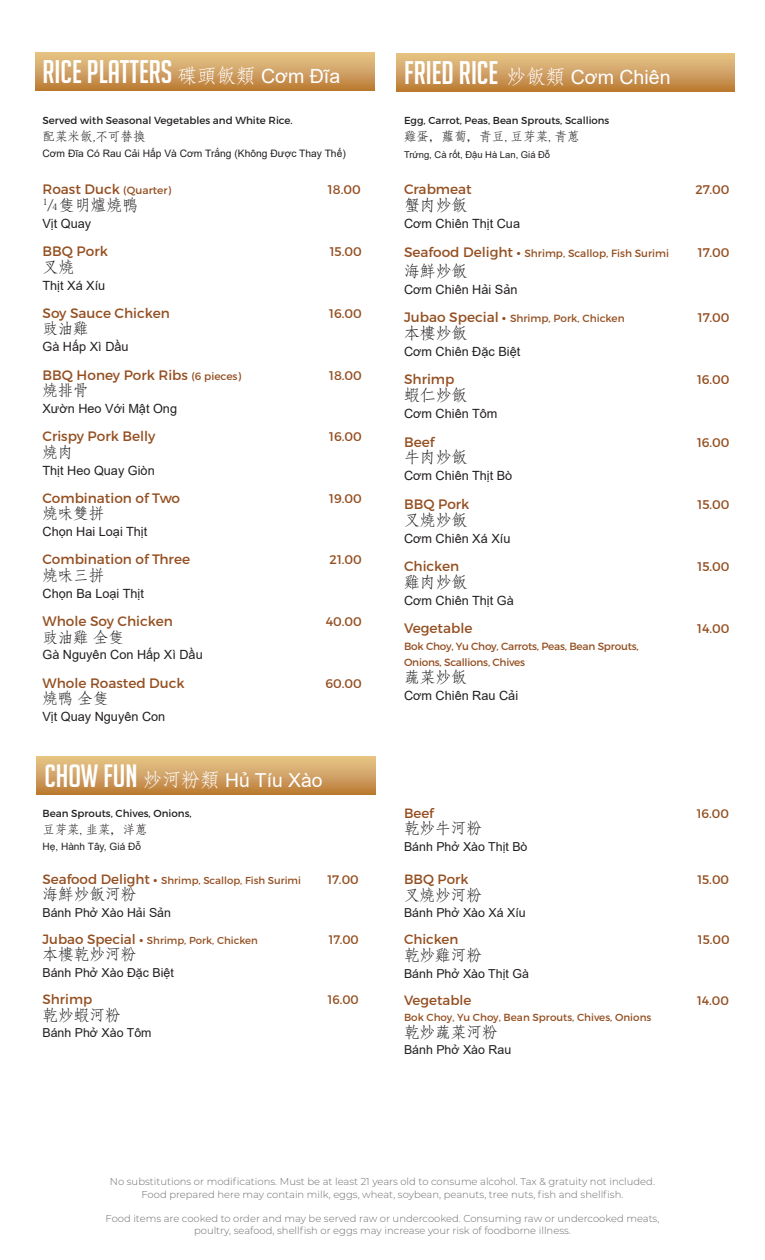
<style>
.page{position:relative;width:765px;height:1260px;background:#fff}
.page>*{position:absolute;margin:0;border:0;box-sizing:border-box;transform-origin:0 0}
.t1{font:31.88px "Big Noodle Titling";color:#fff}
.t2{font:19.25px "Arial";color:#fff}
.t3{font:15.88px "Adobe Fangsong Std";color:#231f20}
.t4{font:15.75px "Adobe Fangsong Std";color:#231f20}
.t5{font:15.62px "Adobe Fangsong Std";color:#231f20}
.t6{font:15.38px "Adobe Fangsong Std";color:#231f20}
.t7{font:13.62px "Montserrat";color:#944f21}
.t8{font:13.5px "Montserrat";color:#944f21}
.t9{font:12.75px "Arial";color:#231f20}
.t10{font:12.5px "Montserrat";color:#944f21}
.t11{font:12.5px "Adobe Fangsong Std";color:#231f20}
.t12{font:12.38px "Arial";color:#231f20}
.t13{font:12.38px "Montserrat";color:#944f21}
.t14{font:12.38px "Montserrat";color:#944f21;scale:.96 1}
.t15{font:12.38px "Adobe Fangsong Std";color:#231f20}
.t16{font:10.5px "Montserrat";color:#944f21}
.t17{font:10.5px/16.8px "Montserrat";letter-spacing:-.02em;color:#944f21}
.t18{font:10.38px "Montserrat";color:#944f21}
.t19{font:10.25px "Montserrat";color:#231f20}
.t20{font:10.25px "Arial";color:#231f20}
.t21{font:10.12px "Montserrat";color:#944f21}
.t22{font:10.12px "Montserrat";color:#231f20}
.t23{font:10.12px "Arial";color:#231f20}
.t24{font:300 10px/12.5px "Montserrat";color:#6c6d70;text-align:center}
.t25{font:9.38px "Arial";color:#231f20}
.s1{font-family:"Adobe Fangsong Std";font-size:19.62px}
.s2{font-family:"Arial";font-size:19.62px}
.s3{font-size:10.62px}
.s4{font-size:15.38px}
.s5{font-size:9px}
.s6{font-family:"Big Noodle Titling";font-size:31.5px}
.s7{font-family:"Adobe Fangsong Std"}
.s8{font-size:13.5px}
.s9{font-weight:700;font-size:12.38px}
.s10{font-size:13.62px}
.s11{font-weight:700;font-size:12.5px}
</style>
<div class="page">
<div style="left:36px;top:53px;width:338px;height:38px;background:linear-gradient(to bottom,#e7c78c,#bb7d38)"></div>
<div style="left:396px;top:53px;width:339px;height:38px;background:linear-gradient(to bottom,#e8c78d,#bc7e3b)"></div>
<div style="left:36px;top:757px;width:339px;height:38px;background:linear-gradient(to bottom,#e7c78d,#bb7c38)"></div>
<h1 class="t1" style="left:43px;top:55px;width:299px">RICE PLATTERS <span class="s1">碟頭飯類</span> <span class="s2">Cơm Đĩa</span></h1>
<h1 class="t1" style="left:404px;top:55px;width:268px">FRIED RICE <span class="s1">炒飯類</span> <span class="s2">Cơm Chiên</span></h1>
<p class="t19" style="left:43px;top:114px;width:252px">Served with Seasonal Vegetables and White Rice.</p>
<p class="t11" style="left:43px;top:128px;width:105px">配菜米飯,不可替換</p>
<p class="t20" style="left:43px;top:146px;width:305px">Cơm Đĩa Có Rau Cải Hấp Và Cơm Trắng (Không Được Thay Thế)</p>
<h3 class="t7" style="left:43px;top:180px;width:130px">Roast Duck <span class="s3">(Quarter)</span></h3>
<p class="t10" style="left:328px;top:182px;width:34px">18.00</p>
<h3 class="t3" style="left:43px;top:195px;width:97px"><sup>1</sup><span class="s4">/</span><span class="s5">4</span>隻明爐燒鴨</h3>
<p class="t9" style="left:43px;top:214px;width:50px">Vịt Quay</p>
<h3 class="t7" style="left:43px;top:243px;width:67px">BBQ Pork</h3>
<p class="t10" style="left:330px;top:244px;width:34px">15.00</p>
<h3 class="t3" style="left:43px;top:257px;width:33px">叉燒</h3>
<p class="t9" style="left:43px;top:276px;width:64px">Thịt Xá Xíu</p>
<h3 class="t7" style="left:43px;top:305px;width:129px">Soy Sauce Chicken</h3>
<p class="t10" style="left:329px;top:306px;width:34px">16.00</p>
<h3 class="t6" style="left:43px;top:319px;width:48px">豉油雞</h3>
<p class="t9" style="left:43px;top:338px;width:88px">Gà Hấp Xì Dầu</p>
<h3 class="t7" style="left:43px;top:366px;width:200px">BBQ Honey Pork Ribs <span class="s3">(6 pieces)</span></h3>
<p class="t10" style="left:329px;top:367px;width:34px">18.00</p>
<h3 class="t6" style="left:43px;top:381px;width:48px">燒排骨</h3>
<p class="t9" style="left:43px;top:400px;width:136px">Xườn Heo Với Mật Ong</p>
<h3 class="t7" style="left:43px;top:428px;width:114px">Crispy Pork Belly</h3>
<p class="t10" style="left:329px;top:429px;width:34px">16.00</p>
<h3 class="t6" style="left:43px;top:443px;width:32px">燒肉</h3>
<p class="t9" style="left:43px;top:461px;width:114px">Thịt Heo Quay Giòn</p>
<h3 class="t7" style="left:43px;top:490px;width:139px">Combination of Two</h3>
<p class="t10" style="left:329px;top:491px;width:34px">19.00</p>
<h3 class="t6" style="left:43px;top:504px;width:63px">燒味雙拼</h3>
<p class="t9" style="left:43px;top:523px;width:106px">Chọn Hai Loại Thịt</p>
<h3 class="t7" style="left:43px;top:551px;width:149px">Combination of Three</h3>
<p class="t10" style="left:330px;top:552px;width:34px">21.00</p>
<h3 class="t6" style="left:43px;top:566px;width:63px">燒味三拼</h3>
<p class="t9" style="left:43px;top:585px;width:103px">Chọn Ba Loại Thịt</p>
<h3 class="t7" style="left:43px;top:613px;width:132px">Whole Soy Chicken</h3>
<p class="t10" style="left:326px;top:614px;width:38px">40.00</p>
<h3 class="t6" style="left:43px;top:627px;width:83px">豉油雞 全隻</h3>
<p class="t9" style="left:43px;top:646px;width:162px">Gà Nguyên Con Hấp Xì Dầu</p>
<h3 class="t7" style="left:43px;top:675px;width:144px">Whole Roasted Duck</h3>
<p class="t10" style="left:325px;top:676px;width:38px">60.00</p>
<h3 class="t6" style="left:43px;top:689px;width:67px">燒鴨 全隻</h3>
<p class="t9" style="left:43px;top:708px;width:124px">Vịt Quay Nguyên Con</p>
<h2 class="t2" style="left:45px;top:767px;width:279px"><span class="s6">CHOW FUN</span> <span class="s7">炒河粉類</span> Hủ Tíu Xào</h2>
<p class="t19" style="left:43px;top:807px;width:151px">Bean Sprouts, Chives, Onions,</p>
<p class="t15" style="left:43px;top:822px;width:107px">豆芽菜, 韭菜，洋蔥</p>
<p class="t23" style="left:43px;top:840px;width:100px">Hẹ, Hành Tây, Giá Đỗ</p>
<p class="t21" style="left:43px;top:874px;width:260px"><span class="s8">Seafood Delight</span> <span class="s9">•</span> Shrimp, Scallop, Fish Surimi</p>
<p class="t13" style="left:328px;top:872px;width:33px">17.00</p>
<h3 class="t5" style="left:43px;top:885px;width:95px">海鮮炒飯河粉</h3>
<p class="t12" style="left:43px;top:904px;width:130px">Bánh Phở Xào Hải Sản</p>
<p class="t21" style="left:43px;top:934px;width:217px"><span class="s8">Jubao Special</span> <span class="s9">•</span> Shrimp, Pork, Chicken</p>
<p class="t14" style="left:329px;top:932px;width:33px">17.00</p>
<h3 class="t5" style="left:43px;top:945px;width:95px">本樓乾炒河粉</h3>
<p class="t12" style="left:43px;top:964px;width:133px">Bánh Phở Xào Đặc Biệt</p>
<h3 class="t8" style="left:43px;top:991px;width:51px">Shrimp</h3>
<p class="t14" style="left:328px;top:992px;width:34px">16.00</p>
<h3 class="t5" style="left:43px;top:1005px;width:80px">乾炒蝦河粉</h3>
<p class="t12" style="left:43px;top:1024px;width:111px">Bánh Phở Xào Tôm</p>
<p class="t22" style="left:404px;top:114px;width:207px">Egg, Carrot, Peas, Bean Sprouts, Scallions</p>
<p class="t11" style="left:404px;top:129px;width:177px">雞蛋，蘿蔔，青豆, 豆芽菜, 青蔥</p>
<p class="t25" style="left:404px;top:148px;width:148px">Trứng, Cà rốt, Đậu Hà Lan, Giá Đỗ</p>
<h3 class="t7" style="left:404px;top:181px;width:69px">Crabmeat</h3>
<p class="t10" style="left:695px;top:182px;width:36px">27.00</p>
<h3 class="t3" style="left:404px;top:196px;width:65px">蟹肉炒飯</h3>
<p class="t9" style="left:404px;top:215px;width:118px">Cơm Chiên Thịt Cua</p>
<p class="t16" style="left:404px;top:246px;width:267px"><span class="s10">Seafood Delight</span> <span class="s11">•</span> Shrimp, Scallop, Fish Surimi</p>
<p class="t10" style="left:698px;top:244px;width:33px">17.00</p>
<h3 class="t3" style="left:404px;top:261px;width:65px">海鮮炒飯</h3>
<p class="t9" style="left:404px;top:281px;width:115px">Cơm Chiên Hải Sản</p>
<p class="t16" style="left:404px;top:312px;width:222px"><span class="s10">Jubao Special</span> <span class="s11">•</span> Shrimp, Pork, Chicken</p>
<p class="t10" style="left:698px;top:310px;width:33px">17.00</p>
<h3 class="t3" style="left:404px;top:324px;width:65px">本樓炒飯</h3>
<p class="t9" style="left:404px;top:343px;width:118px">Cơm Chiên Đặc Biệt</p>
<h3 class="t7" style="left:404px;top:371px;width:52px">Shrimp</h3>
<p class="t10" style="left:697px;top:372px;width:34px">16.00</p>
<h3 class="t3" style="left:404px;top:386px;width:65px">蝦仁炒飯</h3>
<p class="t9" style="left:404px;top:405px;width:95px">Cơm Chiên Tôm</p>
<h3 class="t7" style="left:404px;top:433px;width:32px">Beef</h3>
<p class="t10" style="left:697px;top:434px;width:34px">16.00</p>
<h3 class="t3" style="left:404px;top:448px;width:65px">牛肉炒飯</h3>
<p class="t9" style="left:404px;top:467px;width:106px">Cơm Chiên Thịt Bò</p>
<h3 class="t7" style="left:404px;top:495px;width:67px">BBQ Pork</h3>
<p class="t10" style="left:697px;top:497px;width:34px">15.00</p>
<h3 class="t3" style="left:404px;top:510px;width:65px">叉燒炒飯</h3>
<p class="t9" style="left:404px;top:529px;width:108px">Cơm Chiên Xá Xíu</p>
<h3 class="t7" style="left:404px;top:558px;width:57px">Chicken</h3>
<p class="t10" style="left:697px;top:559px;width:34px">15.00</p>
<h3 class="t3" style="left:404px;top:572px;width:65px">雞肉炒飯</h3>
<p class="t9" style="left:404px;top:591px;width:111px">Cơm Chiên Thịt Gà</p>
<h3 class="t7" style="left:404px;top:620px;width:70px">Vegetable</h3>
<p class="t10" style="left:697px;top:621px;width:34px">14.00</p>
<p class="t17" style="left:404px;top:638px;width:236px">Bok Choy, Yu Choy, Carrots, Peas, Bean Sprouts,<br>Onions, Scallions, Chives</p>
<h3 class="t4" style="left:404px;top:668px;width:64px">蔬菜炒飯</h3>
<p class="t9" style="left:404px;top:687px;width:116px">Cơm Chiên Rau Cải</p>
<h3 class="t8" style="left:404px;top:805px;width:31px">Beef</h3>
<p class="t13" style="left:697px;top:806px;width:34px">16.00</p>
<h3 class="t5" style="left:404px;top:819px;width:80px">乾炒牛河粉</h3>
<p class="t12" style="left:404px;top:838px;width:125px">Bánh Phở Xào Thịt Bò</p>
<h3 class="t8" style="left:404px;top:871px;width:66px">BBQ Pork</h3>
<p class="t13" style="left:697px;top:872px;width:33px">15.00</p>
<h3 class="t5" style="left:404px;top:885px;width:80px">叉燒炒河粉</h3>
<p class="t12" style="left:404px;top:904px;width:123px">Bánh Phở Xào Xá Xíu</p>
<h3 class="t8" style="left:404px;top:931px;width:56px">Chicken</h3>
<p class="t13" style="left:698px;top:932px;width:33px">15.00</p>
<h3 class="t5" style="left:404px;top:946px;width:80px">乾炒雞河粉</h3>
<p class="t12" style="left:404px;top:965px;width:125px">Bánh Phở Xào Thịt Gà</p>
<h3 class="t8" style="left:404px;top:991px;width:69px">Vegetable</h3>
<p class="t13" style="left:697px;top:993px;width:33px">14.00</p>
<p class="t18" style="left:404px;top:1011px;width:249px">Bok Choy, Yu Choy, Bean Sprouts, Chives, Onions</p>
<h3 class="t5" style="left:404px;top:1022px;width:95px">乾炒蔬菜河粉</h3>
<p class="t12" style="left:404px;top:1041px;width:109px">Bánh Phở Xào Rau</p>
<p class="t24" style="left:110px;top:1175px;width:547px">No substitutions or modifications. Must be at least 21 years old to consume alcohol. Tax &amp; gratuity not included.<br>Food prepared here may contain milk, eggs, wheat, soybean, peanuts, tree nuts, fish and shellfish.</p>
<p class="t24" style="left:106px;top:1212px;width:555px">Food items are cooked to order and may be served raw or undercooked. Consuming raw or undercooked meats, poultry, seafood, shellfish or eggs may increase your risk of foodborne illness.</p>
</div>
